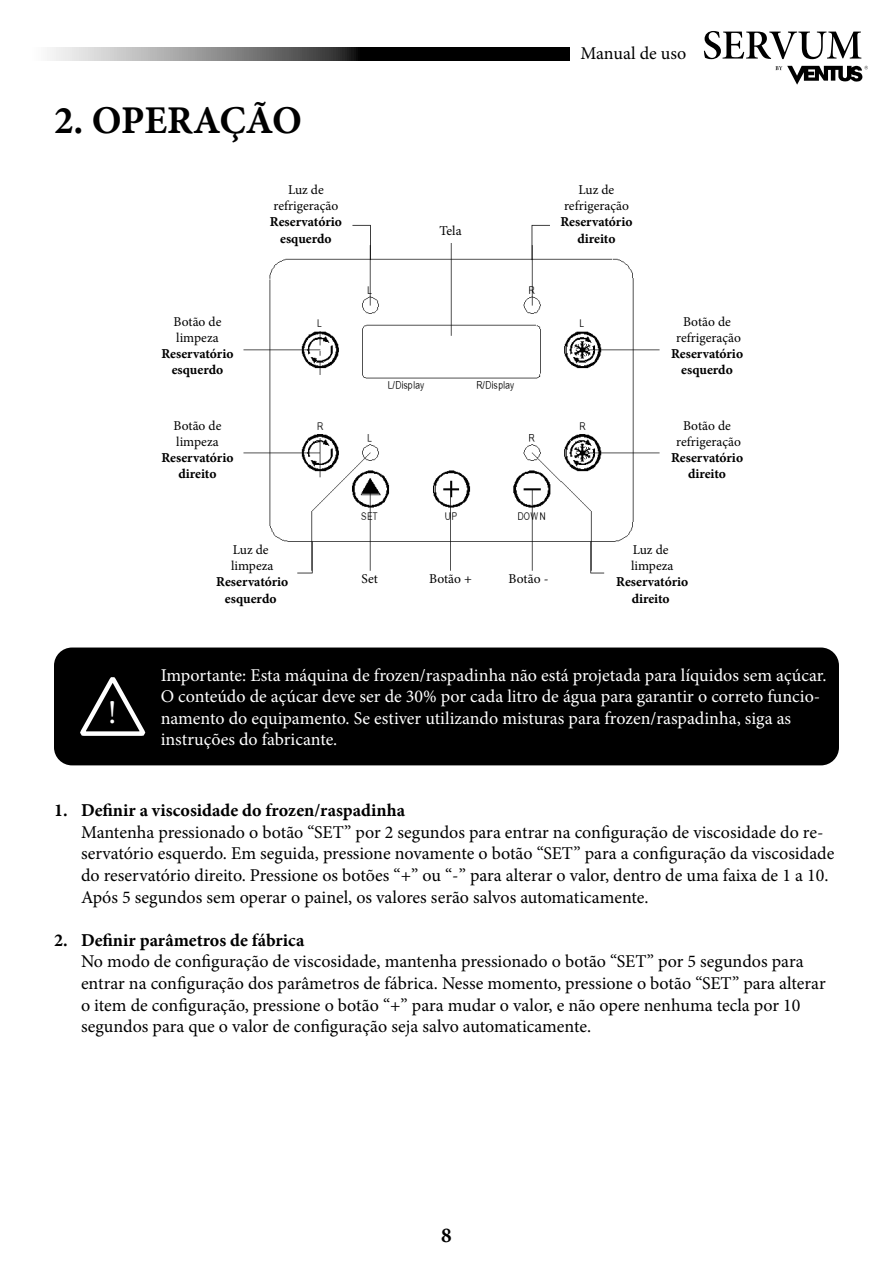
<style>
.page{position:relative;width:893px;height:1263px;background:#fff}
.page>*{position:absolute;margin:0;border:0;box-sizing:border-box;transform-origin:0 0}
.HEADING_1{font:700 39px "Minion Pro";letter-spacing:-.005em;color:#000}
.t1{font:33px "Minion Pro";color:#fff}
.t2{font:700 21px "Minion Pro";color:#000}
.t3{font:18px/21.6px "Minion Pro";color:#000}
.t4{font:18px/21.6px "Minion Pro";color:#fff}
.Texto_básico_2{font:700 13.5px "Minion Pro";color:#000}
.Texto_básico_2-2{font:13.5px "Minion Pro";color:#000}
.s1{font-weight:700}
</style>
<div class="page">
<svg style="left:704px;top:31px;width:157px;height:28px"></svg>
<svg style="left:775px;top:66px;width:93px;height:19px"></svg>
<svg style="left:50px;top:48px;width:520px;height:13px;background:#575757"></svg>
<div style="left:54px;top:647px;width:785px;height:118px;background:#000;border-radius:18px"></div>
<svg style="left:80px;top:677px;width:66px;height:59px"></svg>
<img style="left:243px;top:244px;width:417px;height:330px">
<svg style="left:532px;top:225px;width:18px;height:35px"></svg>
<svg style="left:297px;top:541px;width:16px;height:32px"></svg>
<svg style="left:352px;top:225px;width:19px;height:35px"></svg>
<svg style="left:590px;top:541px;width:14px;height:32px"></svg>
<p class="HEADING_1" style="left:54px;top:93px;width:250px">2. OPERAÇÃO</p>
<p class="Texto_básico_2-2" style="left:288px;top:181px;width:37px">Luz de</p>
<p class="Texto_básico_2-2" style="left:273px;top:197px;width:66px">refrigeração</p>
<p class="Texto_básico_2" style="left:270px;top:213px;width:74px">Reservatório</p>
<p class="Texto_básico_2" style="left:280px;top:229px;width:53px">esquerdo</p>
<p class="Texto_básico_2-2" style="left:174px;top:312px;width:49px">Botão de</p>
<p class="Texto_básico_2-2" style="left:176px;top:329px;width:44px">limpeza</p>
<p class="Texto_básico_2" style="left:161px;top:344px;width:74px">Reservatório</p>
<p class="Texto_básico_2" style="left:172px;top:361px;width:53px">esquerdo</p>
<p class="Texto_básico_2-2" style="left:174px;top:416px;width:49px">Botão de</p>
<p class="Texto_básico_2-2" style="left:176px;top:432px;width:44px">limpeza</p>
<p class="Texto_básico_2" style="left:161px;top:448px;width:74px">Reservatório</p>
<p class="Texto_básico_2" style="left:178px;top:464px;width:39px">direito</p>
<p class="Texto_básico_2-2" style="left:233px;top:541px;width:37px">Luz de</p>
<p class="Texto_básico_2-2" style="left:231px;top:557px;width:44px">limpeza</p>
<p class="Texto_básico_2" style="left:216px;top:573px;width:74px">Reservatório</p>
<p class="Texto_básico_2" style="left:225px;top:589px;width:53px">esquerdo</p>
<p class="Texto_básico_2-2" style="left:362px;top:570px;width:18px">Set</p>
<p class="t3" style="left:580px;top:42px;width:107px">Manual de uso</p>
<p class="Texto_básico_2-2" style="left:440px;top:221px;width:24px">Tela</p>
<p class="Texto_básico_2-2" style="left:579px;top:181px;width:37px">Luz de</p>
<p class="Texto_básico_2-2" style="left:564px;top:197px;width:66px">refrigeração</p>
<p class="Texto_básico_2" style="left:560px;top:213px;width:74px">Reservatório</p>
<p class="Texto_básico_2" style="left:577px;top:229px;width:39px">direito</p>
<p class="Texto_básico_2-2" style="left:429px;top:570px;width:44px">Botão +</p>
<p class="Texto_básico_2-2" style="left:509px;top:570px;width:41px">Botão -</p>
<p class="Texto_básico_2-2" style="left:683px;top:312px;width:49px">Botão de</p>
<p class="Texto_básico_2-2" style="left:676px;top:329px;width:66px">refrigeração</p>
<p class="Texto_básico_2" style="left:671px;top:344px;width:74px">Reservatório</p>
<p class="Texto_básico_2" style="left:681px;top:361px;width:53px">esquerdo</p>
<p class="Texto_básico_2-2" style="left:683px;top:416px;width:49px">Botão de</p>
<p class="Texto_básico_2-2" style="left:676px;top:432px;width:66px">refrigeração</p>
<p class="Texto_básico_2" style="left:671px;top:448px;width:74px">Reservatório</p>
<p class="Texto_básico_2" style="left:688px;top:464px;width:39px">direito</p>
<p class="Texto_básico_2-2" style="left:633px;top:541px;width:37px">Luz de</p>
<p class="Texto_básico_2-2" style="left:631px;top:557px;width:44px">limpeza</p>
<p class="Texto_básico_2" style="left:616px;top:573px;width:74px">Reservatório</p>
<p class="Texto_básico_2" style="left:632px;top:589px;width:39px">direito</p>
<p class="t1" style="left:108px;top:691px;width:11px">!</p>
<p class="t4" style="left:161px;top:664px;width:667px">Importante: Esta máquina de frozen/raspadinha não está projetada para líquidos sem açúcar.</p>
<p class="t4" style="left:161px;top:686px;width:661px">O conteúdo de açúcar deve ser de 30% por cada litro de água para garantir o correto funcio&shy;namento do equipamento. Se estiver utilizando misturas para frozen/raspadinha, siga as</p>
<p class="t4" style="left:161px;top:729px;width:178px">instruções do fabricante.</p>
<p class="t3" style="left:81px;top:800px;width:755px;text-indent:-27px"><span class="s1">1. Definir a viscosidade do frozen/raspadinha<br></span>Mantenha pressionado o botão “SET” por 2 segundos para entrar na configuração de viscosidade do re&shy;servatório esquerdo. Em seguida, pressione novamente o botão “SET” para a configuração da viscosidade do reservatório direito. Pressione os botões “+” ou “-” para alterar o valor, dentro de uma faixa de 1 a 10.<br>Após 5 segundos sem operar o painel, os valores serão salvos automaticamente.</p>
<p class="t3" style="left:81px;top:929px;width:746px;text-indent:-27px"><span class="s1">2. Definir parâmetros de fábrica<br></span>No modo de configuração de viscosidade, mantenha pressionado o botão “SET” por 5 segundos para entrar na configuração dos parâmetros de fábrica. Nesse momento, pressione o botão “SET” para alterar o item de configuração, pressione o botão “+” para mudar o valor, e não opere nenhuma tecla por 10 segundos para que o valor de configuração seja salvo automaticamente.</p>
<p class="t2" style="left:441px;top:1220px;width:12px">8</p>
</div>
